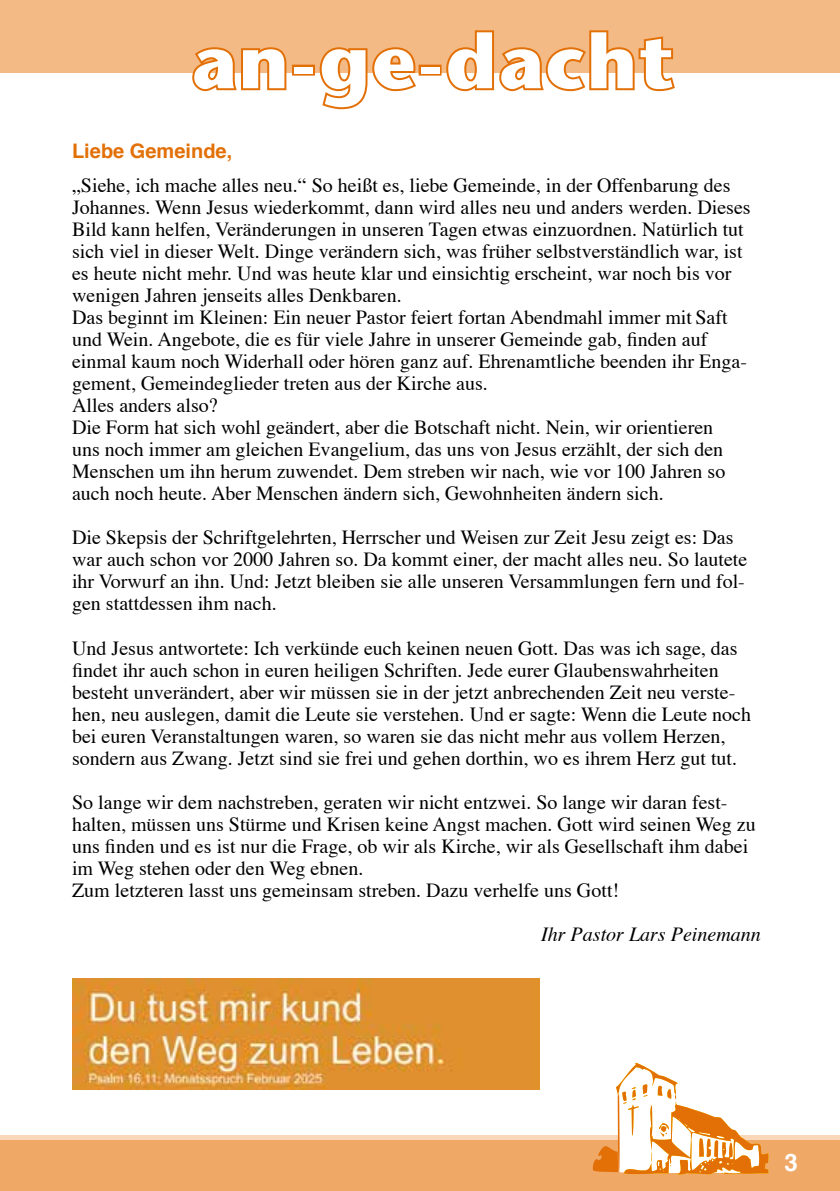
<style>
.page{position:relative;width:840px;height:1191px;background:#fff}
.page>*{position:absolute;margin:0;border:0;box-sizing:border-box;transform-origin:0 0}
.t1{font:700 76px "Stone Sans";letter-spacing:.025em;color:#fff}
.t2{font:700 24px "Helvetica";color:#fff}
.t3{font:20px/22px "Times";color:#000}
.t4{font:italic 20px "Times";color:#000}
.t5{font:700 20px "Helvetica";color:#e37006}
</style>
<div class="page">
<div style="left:0;top:0;width:839px;height:72px;background:#f4ba85"></div>
<div style="left:0;top:1137px;width:839px;height:54px;background:#f0a867"></div>
<div style="left:0;top:1135px;width:839px;height:5px;background:#f9d7b8"></div>
<svg style="left:190px;top:47px;width:98px;height:45px"></svg>
<div style="left:292px;top:65px;width:23px;height:11px;border:4px solid #e37006"></div>
<svg style="left:317px;top:47px;width:101px;height:63px"></svg>
<div style="left:418px;top:65px;width:23px;height:11px;border:4px solid #e37006"></div>
<svg style="left:444px;top:30px;width:232px;height:62px"></svg>
<svg style="left:592px;top:1062px;width:176px;height:113px"></svg>
<img style="left:72px;top:979px;width:467px;height:110px">
<h1 class="t1" style="left:191px;top:16px;width:484px">an-ge-dacht</h1>
<p class="t5" style="left:72px;top:135px;width:162px">Liebe Gemeinde,</p>
<p class="t3" style="left:72px;top:173px;width:679px">„Siehe, ich mache alles neu.“ So heißt es, liebe Gemeinde, in der Offenbarung des Johannes. Wenn Jesus wiederkommt, dann wird alles neu und anders werden. Dieses Bild kann helfen, Veränderungen in unseren Tagen etwas einzuordnen. Natürlich tut sich viel in dieser Welt. Dinge verändern sich, was früher selbstverständlich war, ist es heute nicht mehr. Und was heute klar und einsichtig erscheint, war noch bis vor wenigen Jahren jenseits alles Denkbaren.<br>Das beginnt im Kleinen: Ein neuer Pastor feiert fortan Abendmahl immer mit Saft und Wein. Angebote, die es für viele Jahre in unserer Gemeinde gab, finden auf einmal kaum noch Widerhall oder hören ganz auf. Ehrenamtliche beenden ihr Enga&shy;gement, Gemeindeglieder treten aus der Kirche aus.<br>Alles anders also?<br>Die Form hat sich wohl geändert, aber die Botschaft nicht. Nein, wir orientieren<br>uns noch immer am gleichen Evangelium, das uns von Jesus erzählt, der sich den Menschen um ihn herum zuwendet. Dem streben wir nach, wie vor 100 Jahren so auch noch heute. Aber Menschen ändern sich, Gewohnheiten ändern sich.</p>
<p class="t3" style="left:72px;top:525px;width:676px">Die Skepsis der Schriftgelehrten, Herrscher und Weisen zur Zeit Jesu zeigt es: Das war auch schon vor 2000 Jahren so. Da kommt einer, der macht alles neu. So lautete ihr Vorwurf an ihn. Und: Jetzt bleiben sie alle unseren Versammlungen fern und fol&shy;gen stattdessen ihm nach.</p>
<p class="t3" style="left:72px;top:635px;width:680px">Und Jesus antwortete: Ich verkünde euch keinen neuen Gott. Das was ich sage, das findet ihr auch schon in euren heiligen Schriften. Jede eurer Glaubenswahrheiten besteht unverändert, aber wir müssen sie in der jetzt anbrechenden Zeit neu verste&shy;hen, neu auslegen, damit die Leute sie verstehen. Und er sagte: Wenn die Leute noch bei euren Veranstaltungen waren, so waren sie das nicht mehr aus vollem Herzen, sondern aus Zwang. Jetzt sind sie frei und gehen dorthin, wo es ihrem Herz gut tut.</p>
<p class="t3" style="left:72px;top:789px;width:684px">So lange wir dem nachstreben, geraten wir nicht entzwei. So lange wir daran fest&shy;halten, müssen uns Stürme und Krisen keine Angst machen. Gott wird seinen Weg zu uns finden und es ist nur die Frage, ob wir als Kirche, wir als Gesellschaft ihm dabei im Weg stehen oder den Weg ebnen.<br>Zum letzteren lasst uns gemeinsam streben. Dazu verhelfe uns Gott!</p>
<p class="t4" style="left:541px;top:916px;width:221px">Ihr Pastor Lars Peinemann</p>
<p class="t2" style="left:784px;top:1142px;width:15px">3</p>
</div>
